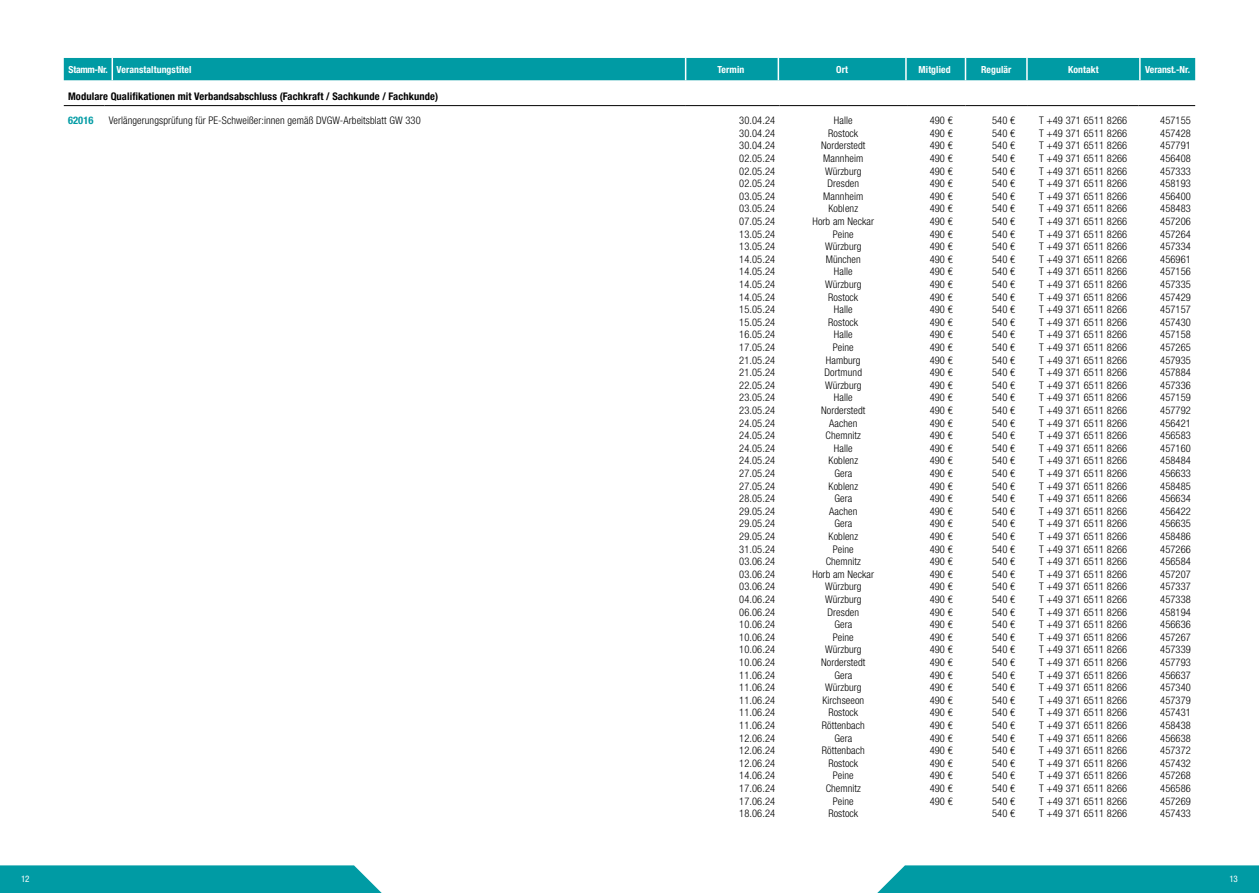
<style>
.page{position:relative;width:1259px;height:893px;background:#fff}
.page>*{position:absolute;margin:0;border:0;box-sizing:border-box;transform-origin:0 0}
.t1{font:300 condensed 10.5px/12.6px "Helvetica Neue LT Pro";letter-spacing:.01em;color:#000;text-align:justify}
.t2{font:700 condensed 10.5px "Helvetica Neue LT Pro";letter-spacing:.01em;color:#000}
.t3{font:700 condensed 10.5px "Helvetica Neue LT Pro";letter-spacing:.01em;color:#009ba4}
.t4{font:700 condensed 9.75px "Helvetica Neue LT Pro";letter-spacing:.01em;color:#fff}
.t5{font:700 condensed 9.75px "Helvetica Neue LT Pro";letter-spacing:-.01em;color:#fff}
.t6{font:condensed 9px "Helvetica Neue LT Pro";color:#fff}
</style>
<div class="page">
<svg style="left:0;top:865px;width:382px;height:28px;background:#0c9fa8"></svg>
<svg style="left:877px;top:865px;width:382px;height:28px;background:#0da0a8"></svg>
<div style="left:64px;top:58px;width:1131px;height:22px;background:#009ba4"></div>
<hr style="left:64px;top:105px;width:41px;height:1px;background:#000">
<hr style="left:105px;top:105px;width:581px;height:1px;background:#000">
<hr style="left:686px;top:105px;width:93px;height:1px;background:#000">
<hr style="left:779px;top:105px;width:128px;height:1px;background:#000">
<hr style="left:907px;top:105px;width:58px;height:1px;background:#000">
<hr style="left:965px;top:105px;width:63px;height:1px;background:#000">
<hr style="left:1028px;top:105px;width:110px;height:1px;background:#000">
<hr style="left:1138px;top:105px;width:57px;height:1px;background:#000">
<p class="t4" style="left:69px;top:63px;width:124px">Stamm-Nr. Veranstaltungstitel</p>
<p class="t4" style="left:717px;top:63px;width:28px">Termin</p>
<p class="t4" style="left:836px;top:63px;width:13px">Ort</p>
<p class="t4" style="left:918px;top:63px;width:33px">Mitglied</p>
<p class="t4" style="left:981px;top:63px;width:32px">Regulär</p>
<p class="t4" style="left:1068px;top:63px;width:32px">Kontakt</p>
<p class="t5" style="left:1145px;top:63px;width:47px">Veranst.-Nr.</p>
<p class="t2" style="left:68px;top:90px;width:372px">Modulare Qualifikationen mit Verbandsabschluss (Fachkraft / Sachkunde / Fachkunde)</p>
<p class="t3" style="left:68px;top:114px;width:27px">62016</p>
<p class="t1" style="left:109px;top:114px;width:313px">Verlängerungsprüfung für PE-Schweißer:innen gemäß DVGW-Arbeitsblatt GW 330</p>
<p class="t1" style="left:739px;top:114px;width:37px">30.04.24<br>30.04.24<br>30.04.24<br>02.05.24<br>02.05.24<br>02.05.24<br>03.05.24<br>03.05.24<br>07.05.24<br>13.05.24<br>13.05.24<br>14.05.24<br>14.05.24<br>14.05.24<br>14.05.24<br>15.05.24<br>15.05.24<br>16.05.24<br>17.05.24<br>21.05.24<br>21.05.24<br>22.05.24<br>23.05.24<br>23.05.24<br>24.05.24<br>24.05.24<br>24.05.24<br>24.05.24<br>27.05.24<br>27.05.24<br>28.05.24<br>29.05.24<br>29.05.24<br>29.05.24<br>31.05.24<br>03.06.24<br>03.06.24<br>03.06.24<br>04.06.24<br>06.06.24<br>10.06.24<br>10.06.24<br>10.06.24<br>10.06.24<br>11.06.24<br>11.06.24<br>11.06.24<br>11.06.24<br>11.06.24<br>12.06.24<br>12.06.24<br>12.06.24<br>14.06.24<br>17.06.24<br>17.06.24<br>18.06.24</p>
<p class="t1" style="left:812px;top:114px;width:63px;text-align:center">Halle<br>Rostock<br>Norderstedt<br>Mannheim<br>Würzburg<br>Dresden<br>Mannheim<br>Koblenz<br>Horb am Neckar<br>Peine<br>Würzburg<br>München<br>Halle<br>Würzburg<br>Rostock<br>Halle<br>Rostock<br>Halle<br>Peine<br>Hamburg<br>Dortmund<br>Würzburg<br>Halle<br>Norderstedt<br>Aachen<br>Chemnitz<br>Halle<br>Koblenz<br>Gera<br>Koblenz<br>Gera<br>Aachen<br>Gera<br>Koblenz<br>Peine<br>Chemnitz<br>Horb am Neckar<br>Würzburg<br>Würzburg<br>Dresden<br>Gera<br>Peine<br>Würzburg<br>Norderstedt<br>Gera<br>Würzburg<br>Kirchseeon<br>Rostock<br>Röttenbach<br>Gera<br>Röttenbach<br>Rostock<br>Peine<br>Chemnitz<br>Peine<br>Rostock</p>
<p class="t1" style="left:929px;top:114px;width:25px">490 € 490 € 490 € 490 € 490 € 490 € 490 € 490 € 490 € 490 € 490 € 490 € 490 € 490 € 490 € 490 € 490 € 490 € 490 € 490 € 490 € 490 € 490 € 490 € 490 € 490 € 490 € 490 € 490 € 490 € 490 € 490 € 490 € 490 € 490 € 490 € 490 € 490 € 490 € 490 € 490 € 490 € 490 € 490 € 490 € 490 € 490 € 490 € 490 € 490 € 490 € 490 € 490 € 490 € 490 €</p>
<p class="t1" style="left:992px;top:114px;width:25px">540 € 540 € 540 € 540 € 540 € 540 € 540 € 540 € 540 € 540 € 540 € 540 € 540 € 540 € 540 € 540 € 540 € 540 € 540 € 540 € 540 € 540 € 540 € 540 € 540 € 540 € 540 € 540 € 540 € 540 € 540 € 540 € 540 € 540 € 540 € 540 € 540 € 540 € 540 € 540 € 540 € 540 € 540 € 540 € 540 € 540 € 540 € 540 € 540 € 540 € 540 € 540 € 540 € 540 € 540 € 540 €</p>
<p class="t1" style="left:1039px;top:114px;width:90px">T +49 371 6511 8266<br>T +49 371 6511 8266<br>T +49 371 6511 8266<br>T +49 371 6511 8266<br>T +49 371 6511 8266<br>T +49 371 6511 8266<br>T +49 371 6511 8266<br>T +49 371 6511 8266<br>T +49 371 6511 8266<br>T +49 371 6511 8266<br>T +49 371 6511 8266<br>T +49 371 6511 8266<br>T +49 371 6511 8266<br>T +49 371 6511 8266<br>T +49 371 6511 8266<br>T +49 371 6511 8266<br>T +49 371 6511 8266<br>T +49 371 6511 8266<br>T +49 371 6511 8266<br>T +49 371 6511 8266<br>T +49 371 6511 8266<br>T +49 371 6511 8266<br>T +49 371 6511 8266<br>T +49 371 6511 8266<br>T +49 371 6511 8266<br>T +49 371 6511 8266<br>T +49 371 6511 8266<br>T +49 371 6511 8266<br>T +49 371 6511 8266<br>T +49 371 6511 8266<br>T +49 371 6511 8266<br>T +49 371 6511 8266<br>T +49 371 6511 8266<br>T +49 371 6511 8266<br>T +49 371 6511 8266<br>T +49 371 6511 8266<br>T +49 371 6511 8266<br>T +49 371 6511 8266<br>T +49 371 6511 8266<br>T +49 371 6511 8266<br>T +49 371 6511 8266<br>T +49 371 6511 8266<br>T +49 371 6511 8266<br>T +49 371 6511 8266<br>T +49 371 6511 8266<br>T +49 371 6511 8266<br>T +49 371 6511 8266<br>T +49 371 6511 8266<br>T +49 371 6511 8266<br>T +49 371 6511 8266<br>T +49 371 6511 8266<br>T +49 371 6511 8266<br>T +49 371 6511 8266<br>T +49 371 6511 8266<br>T +49 371 6511 8266<br>T +49 371 6511 8266</p>
<p class="t1" style="left:1160px;top:114px;width:32px">457155<br>457428<br>457791<br>456408<br>457333<br>458193<br>456400<br>458483<br>457206<br>457264<br>457334<br>456961<br>457156<br>457335<br>457429<br>457157<br>457430<br>457158<br>457265<br>457935<br>457884<br>457336<br>457159<br>457792<br>456421<br>456583<br>457160<br>458484<br>456633<br>458485<br>456634<br>456422<br>456635<br>458486<br>457266<br>456584<br>457207<br>457337<br>457338<br>458194<br>456636<br>457267<br>457339<br>457793<br>456637<br>457340<br>457379<br>457431<br>458438<br>456638<br>457372<br>457432<br>457268<br>456586<br>457269<br>457433</p>
<p class="t6" style="left:21px;top:874px;width:10px">12</p>
<p class="t6" style="left:1229px;top:874px;width:10px">13</p>
</div>
